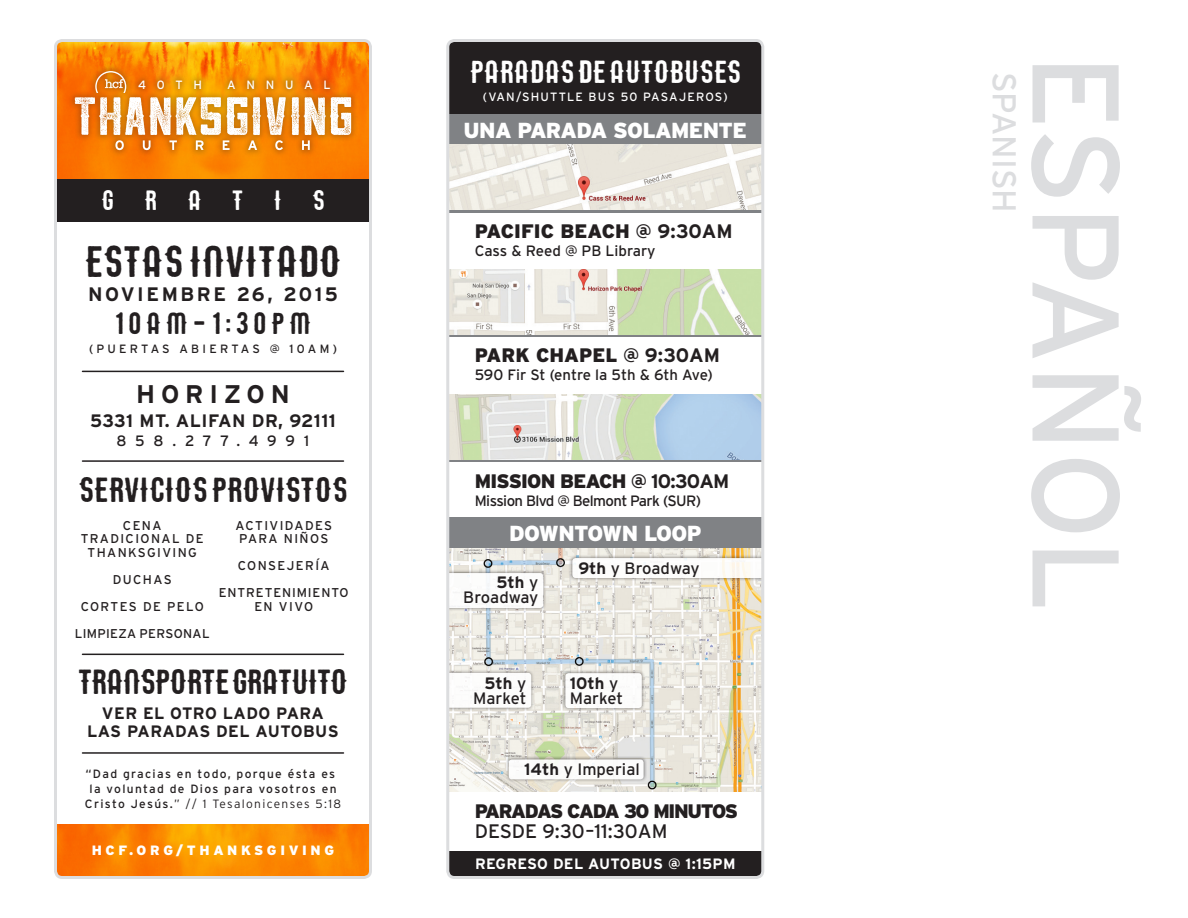
<style>
.page{position:relative;width:1188px;height:918px;background:#fff}
.page>*{position:absolute;margin:0;border:0;box-sizing:border-box;transform-origin:0 0}
.t1{font:123px "Interstate";color:#dcdddf}
.t2{font:43.5px "Forgotten handly";letter-spacing:-.03em;color:#231f20}
.t3{font:34.5px "Forgotten handly";letter-spacing:-.05em;color:#231f20}
.t4{font:33px "Interstate";color:#dcdddf}
.t5{font:31.5px "Forgotten handly";letter-spacing:-.04em;color:#fff}
.t6{font:30px "Forgotten handly";letter-spacing:.13em;color:#231f20}
.t7{font:27.6px "Forgotten handly";letter-spacing:1.07em;color:#fff}
.t8{font:700 25.5px "Interstate";letter-spacing:.23em;color:#231f20}
.t9{font:900 21.75px "Interstate";letter-spacing:-.03em;color:#fff}
.t10{font:900 19.5px "Interstate";color:#231f20}
.t11{font:900 19.5px "Interstate";letter-spacing:-.075em;color:#231f20}
.t12{font:900 19.5px "Interstate";letter-spacing:-.04em;color:#231f20}
.t13{font:19.5px "Interstate";color:#231f20}
.t14{font:700 19.5px "Interstate";letter-spacing:.13em;color:#231f20}
.t15{font:700 18px "Interstate";letter-spacing:.03em;color:#231f20}
.t16{font:16.5px/15px "Interstate";color:#231f20;text-align:right}
.t17{font:700 16.5px/18px "Interstate";letter-spacing:.03em;color:#231f20;text-align:center}
.t18{font:15px "Interstate";letter-spacing:-.01em;color:#231f20}
.t19{font:15px "Interstate";letter-spacing:-.04em;color:#231f20}
.t20{font:700 15px "Interstate";letter-spacing:.02em;color:#fff}
.t21{font:15px "Interstate";letter-spacing:.575em;color:#231f20}
.t22{font:900 13.5px "Interstate";letter-spacing:.27em;color:#fff}
.t23{font:12.75px/13.5px "Interstate";letter-spacing:.11em;color:#231f20;text-align:center}
.t24{font:12.75px/27px "Interstate";letter-spacing:.055em;color:#231f20;text-align:center}
.t25{font:12.75px/27px "Interstate";letter-spacing:.07em;color:#231f20;text-align:center}
.t26{font:12px/15px "Interstate";letter-spacing:.11em;color:#231f20;text-align:center}
.t27{font:12px "Interstate";letter-spacing:.1em;color:#fff}
.t28{font:12px "Interstate";letter-spacing:.27em;color:#231f20}
.s1{font-weight:300}
.s2{font-weight:700}
</style>
<div class="page">
<svg style="left:58px;top:221px;width:310px;height:604px"></svg>
<img style="left:58px;top:43px;width:310px;height:136px">
<img style="left:58px;top:825px;width:310px;height:50px">
<div style="left:56px;top:179px;width:315px;height:42px;background:#231f20"></div>
<div style="left:68px;top:90px;width:290px;height:67px;background:#231f20;opacity:.27"></div>
<div style="left:88px;top:64px;width:45px;height:35px;background:#231f20;opacity:.27"></div>
<svg style="left:75px;top:71px;width:276px;height:79px"></svg>
<div style="left:131px;top:73px;width:206px;height:23px;background:#231f20;opacity:.27"></div>
<hr style="left:82px;top:371px;width:262px;height:1px;background:#231f20">
<hr style="left:82px;top:460px;width:262px;height:2px;background:#231f20">
<hr style="left:82px;top:654px;width:262px;height:1px;background:#231f20">
<hr style="left:82px;top:752px;width:262px;height:2px;background:#231f20">
<div style="left:54px;top:39px;width:318px;height:840px;border:3px solid #dcdddf;border-radius:7px"></div>
<img style="left:450px;top:548px;width:310px;height:244px">
<div style="left:505px;top:756px;width:142px;height:27px;background:#231f20;opacity:.6"></div>
<div style="left:509px;top:759px;width:135px;height:20px;background:#fff;border-radius:3px"></div>
<div style="left:569px;top:554px;width:194px;height:27px;background:#231f20;opacity:.6"></div>
<svg style="left:572px;top:558px;width:188px;height:20px"></svg>
<div style="left:448px;top:569px;width:99px;height:42px;background:#231f20;opacity:.6"></div>
<svg style="left:450px;top:573px;width:93px;height:35px"></svg>
<div style="left:448px;top:669px;width:87px;height:42px;background:#231f20;opacity:.6"></div>
<svg style="left:450px;top:673px;width:81px;height:35px"></svg>
<div style="left:562px;top:669px;width:83px;height:42px;background:#231f20;opacity:.6"></div>
<div style="left:565px;top:673px;width:77px;height:35px;background:#fff;border-radius:3px"></div>
<div style="left:448px;top:40px;width:315px;height:74px;background:#231f20"></div>
<div style="left:448px;top:851px;width:315px;height:27px;background:#231f20"></div>
<div style="left:448px;top:114px;width:315px;height:31px;background:#808285"></div>
<div style="left:448px;top:518px;width:315px;height:30px;background:#808285"></div>
<hr style="left:448px;top:210px;width:315px;height:2px;background:#808285">
<hr style="left:448px;top:334px;width:315px;height:3px;background:#808285">
<hr style="left:448px;top:459px;width:315px;height:3px;background:#808285">
<img style="left:450px;top:145px;width:310px;height:65px">
<img style="left:450px;top:269px;width:310px;height:65px">
<img style="left:450px;top:394px;width:310px;height:65px">
<div style="left:446px;top:39px;width:318px;height:840px;border:3px solid #dcdddf;border-radius:7px"></div>
<p class="t27" style="left:138px;top:78px;width:66px">40TH</p>
<p class="t27" style="left:227px;top:78px;width:105px">ANNUAL</p>
<h3 class="t7" style="left:101px;top:186px;width:226px">GRATIS</h3>
<h2 class="t2" style="left:84px;top:239px;width:260px">ESTAS INVITADO</h2>
<h3 class="t14" style="left:88px;top:284px;width:251px">NOVIEMBRE 26, 2015</h3>
<h3 class="t6" style="left:115px;top:309px;width:198px">10AM-1:30PM</h3>
<p class="t28" style="left:89px;top:343px;width:249px">(PUERTAS ABIERTAS @ 10AM)</p>
<h3 class="t8" style="left:136px;top:380px;width:155px">HORIZON</h3>
<h3 class="t15" style="left:90px;top:410px;width:247px">5331 MT. ALIFAN DR, 92111</h3>
<p class="t21" style="left:117px;top:433px;width:194px">858.277.4991</p>
<h3 class="t3" style="left:78px;top:472px;width:272px">SERVICIOS PROVISTOS</h3>
<p class="t23" style="left:81px;top:518px;width:125px">CENA<br>TRADICIONAL DE<br>THANKSGIVING</p>
<p class="t24" style="left:75px;top:566px;width:136px">DUCHAS<br>CORTES DE PELO<br>LIMPIEZA PERSONAL</p>
<p class="t23" style="left:235px;top:518px;width:98px;text-align:left">ACTIVIDADES<br>PARA NIÑOS</p>
<p class="t25" style="left:219px;top:552px;width:131px">CONSEJERÍA<br>ENTRETENIMIENTO</p>
<p class="t23" style="left:254px;top:599px;width:60px">EN VIVO</p>
<h3 class="t3" style="left:77px;top:665px;width:273px">TRANSPORTE GRATUITO</h3>
<h3 class="t17" style="left:87px;top:704px;width:253px">VER EL OTRO LADO PARA<br>LAS PARADAS DEL AUTOBUS</h3>
<p class="t26" style="left:85px;top:766px;width:258px">“Dad gracias en todo, porque ésta es la voluntad de Dios para vosotros en<br>Cristo Jesús.<span class="s1">” //</span> <span class="s1">1</span> <span class="s1">Tesalonicenses</span> <span class="s1">5:18</span></p>
<p class="t22" style="left:92px;top:842px;width:244px">HCF.ORG/THANKSGIVING</p>
<h3 class="t5" style="left:469px;top:56px;width:274px">PARADAS DE AUTOBUSES</h3>
<h3 class="t9" style="left:464px;top:118px;width:285px">UNA PARADA SOLAMENTE</h3>
<p class="t27" style="left:483px;top:90px;width:246px">(VAN/SHUTTLE BUS 50 PASAJEROS)</p>
<h3 class="t10" style="left:475px;top:220px;width:260px">PACIFIC BEACH <span class="s2">@ 9:30AM</span></h3>
<p class="t18" style="left:475px;top:242px;width:182px">Cass &amp; Reed @ PB Library</p>
<h3 class="t10" style="left:475px;top:344px;width:247px">PARK CHAPEL <span class="s2">@ 9:30AM</span></h3>
<p class="t18" style="left:475px;top:367px;width:239px">590 Fir St (entre la 5th &amp; 6th Ave)</p>
<h3 class="t12" style="left:475px;top:470px;width:256px">MISSION BEACH <span class="s2">@ 10:30AM</span></h3>
<p class="t19" style="left:475px;top:492px;width:228px">Mission Blvd @ Belmont Park (SUR)</p>
<h3 class="t9" style="left:509px;top:521px;width:194px">DOWNTOWN LOOP</h3>
<h3 class="t16" style="left:463px;top:575px;width:77px"><span class="s2">5th</span> y<br>Broadway</h3>
<h3 class="t16" style="left:578px;top:560px;width:123px"><span class="s2">9th</span> y Broadway</h3>
<h3 class="t16" style="left:473px;top:675px;width:55px"><span class="s2">5th</span> y<br>Market</h3>
<h3 class="t16" style="left:570px;top:675px;width:55px;text-align:left"><span class="s2">10th</span> y<br>Market</h3>
<h3 class="t16" style="left:524px;top:762px;width:117px"><span class="s2">14th</span> y Imperial</h3>
<h3 class="t11" style="left:475px;top:800px;width:265px">PARADAS CADA 30 MINUTOS</h3>
<h3 class="t13" style="left:475px;top:820px;width:194px">DESDE 9:30–11:30AM</h3>
<p class="t20" style="left:475px;top:855px;width:262px">REGRESO DEL AUTOBUS @ 1:15PM</p>
<p class="t4" style="left:1023px;top:72px;width:142px;rotate:90deg">SPANISH</p>
<p class="t1" style="left:1145px;top:54px;width:560px;rotate:90deg">ESPAÑOL</p>
</div>
